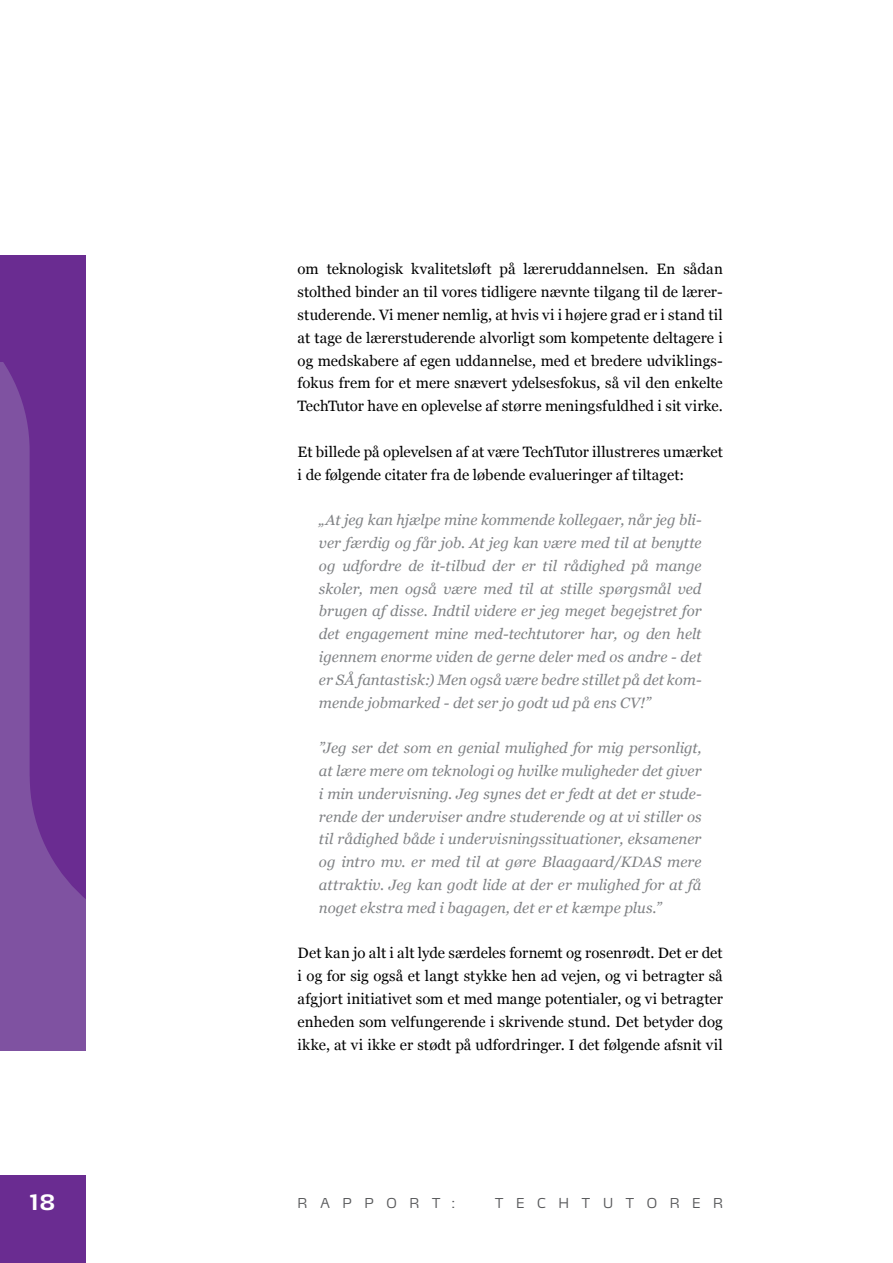
<style>
.page{position:relative;width:893px;height:1263px;background:#fff}
.page>*{position:absolute;margin:0;border:0;box-sizing:border-box;transform-origin:0 0}
.t1{font:700 21px "Max LF";color:#fff}
.t2{font:italic 15px/22.8px "Georgia";color:#808285;text-align:justify}
.t3{font:15px/22.8px "Georgia";color:#000;text-align:justify}
.t4{font:300 13.5px "Max LF";letter-spacing:.935em;color:#58595b}
</style>
<div class="page">
<div style="left:0;top:1176px;width:85px;height:87px;background:#6a2c91"></div>
<div style="left:0;top:255px;width:85px;height:795px;background:#6a2c91"></div>
<svg style="left:0;top:362px;width:85px;height:688px;fill:#7f52a1"></svg>
<p class="t3" style="left:298px;top:258px;width:427px">om teknologisk kvalitetsløft på læreruddannelsen. En sådan stolthed binder an til vores tidligere nævnte tilgang til de lærer&shy;studerende. Vi mener nemlig, at hvis vi i højere grad er i stand til at tage de lærerstuderende alvorligt som kompetente deltagere i og medskabere af egen uddannelse, med et bredere udviklings&shy;fokus frem for et mere snævert ydelsesfokus, så vil den enkelte TechTutor have en oplevelse af større meningsfuldhed i sit virke.</p>
<p class="t3" style="left:298px;top:440px;width:427px">Et billede på oplevelsen af at være TechTutor illustreres umærket i de følgende citater fra de løbende evalueringer af tiltaget:</p>
<p class="t2" style="left:319px;top:509px;width:384px">„At jeg kan hjælpe mine kommende kollegaer, når jeg bli&shy;ver færdig og får job. At jeg kan være med til at benytte og udfordre de it-tilbud der er til rådighed på mange skoler, men også være med til at stille spørgsmål ved brugen af disse. Indtil videre er jeg meget begejstret for det engagement mine med-techtutorer har, og den helt igennem enorme viden de gerne deler med os andre - det er SÅ fantastisk:) Men også være bedre stillet på det kom&shy;mende jobmarked - det ser jo godt ud på ens CV!”</p>
<p class="t2" style="left:319px;top:737px;width:384px">”Jeg ser det som en genial mulighed for mig personligt, at lære mere om teknologi og hvilke muligheder det giver i min undervisning. Jeg synes det er fedt at det er stude&shy;rende der underviser andre studerende og at vi stiller os til rådighed både i undervisningssituationer, eksamener og intro mv. er med til at gøre Blaagaard/KDAS mere attraktiv. Jeg kan godt lide at der er mulighed for at få noget ekstra med i bagagen, det er et kæmpe plus.”</p>
<p class="t3" style="left:298px;top:942px;width:427px">Det kan jo alt i alt lyde særdeles fornemt og rosenrødt. Det er det i og for sig også et langt stykke hen ad vejen, og vi betragter så afgjort initiativet som et med mange potentialer, og vi betragter enheden som velfungerende i skrivende stund. Det betyder dog ikke, at vi ikke er stødt på udfordringer. I det følgende afsnit vil</p>
<h1 class="t1" style="left:30px;top:1189px;width:27px">18</h1>
<p class="t4" style="left:298px;top:1194px;width:160px">RAPPOR T:</p>
<p class="t4" style="left:495px;top:1194px;width:227px">TECHTUTOR ER</p>
</div>
